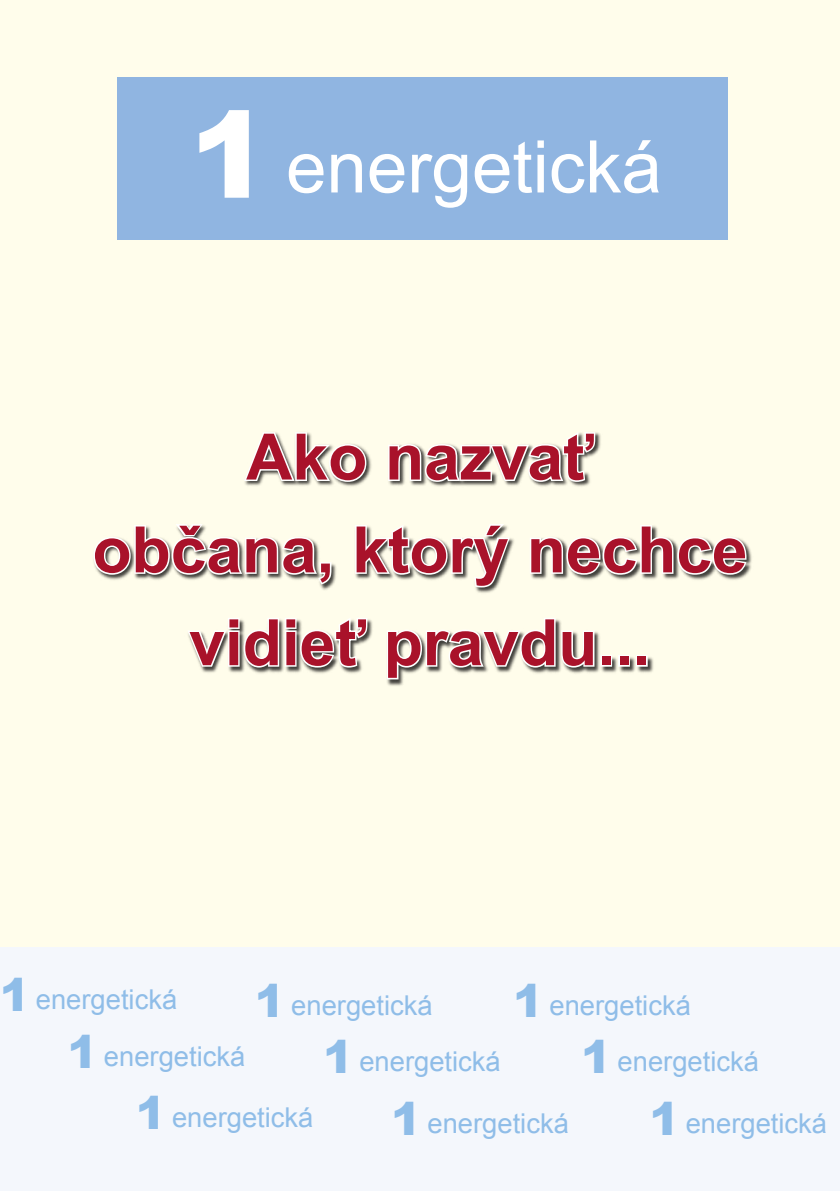
<style>
.page{position:relative;width:840px;height:1191px;background:#fff}
.page>*{position:absolute;margin:0;border:0;box-sizing:border-box;transform-origin:0 0}
.t1{font:900 120.2px "Arial";color:#fff}
.t2{font:72.6px "Arial";color:#fff}
.Normální{font:700 64px "Arial";color:#a9122a}
.t3{font:900 45.2px "Arial";color:#8fbde8}
.t4{font:27.4px "Arial";color:#8fbde8}
</style>
<div class="page">
<div style="left:0;top:0;width:839px;height:1191px;background:#fffdeb"></div>
<div style="left:0;top:947px;width:839px;height:244px;background:#f4f7fc"></div>
<div style="left:117px;top:77px;width:610px;height:163px;background:#90b5e1"></div>
<svg style="left:244px;top:432px;width:123px;height:52px"></svg>
<svg style="left:388px;top:432px;width:209px;height:52px"></svg>
<svg style="left:93px;top:524px;width:240px;height:62px"></svg>
<svg style="left:355px;top:524px;width:156px;height:65px"></svg>
<svg style="left:530px;top:525px;width:218px;height:51px"></svg>
<svg style="left:188px;top:618px;width:181px;height:51px"></svg>
<svg style="left:387px;top:618px;width:208px;height:63px"></svg>
<div style="left:600px;top:655px;width:11px;height:11px;border:3px solid #fff"></div>
<div style="left:617px;top:655px;width:12px;height:11px;border:3px solid #fff"></div>
<div style="left:635px;top:655px;width:12px;height:11px;border:3px solid #fff"></div>
<p class="t1" style="left:189px;top:67px;width:82px">1</p>
<p class="t2" style="left:286px;top:119px;width:377px">energetická</p>
<p class="Normální" style="left:246px;top:414px;width:349px">Ako nazvať</p>
<p class="Normální" style="left:92px;top:507px;width:656px">občana, ktorý nechce</p>
<p class="Normální" style="left:189px;top:600px;width:463px">vidieť pravdu...</p>
<p class="t3" style="left:0;top:962px;width:32px">1</p>
<p class="t4" style="left:36px;top:981px;width:143px">energetická</p>
<p class="t3" style="left:68px;top:1018px;width:32px">1</p>
<p class="t4" style="left:104px;top:1038px;width:143px">energetická</p>
<p class="t3" style="left:136px;top:1080px;width:32px">1</p>
<p class="t4" style="left:172px;top:1099px;width:143px">energetická</p>
<p class="t3" style="left:255px;top:967px;width:32px">1</p>
<p class="t4" style="left:291px;top:987px;width:143px">energetická</p>
<p class="t3" style="left:323px;top:1024px;width:32px">1</p>
<p class="t4" style="left:359px;top:1043px;width:143px">energetická</p>
<p class="t3" style="left:391px;top:1085px;width:32px">1</p>
<p class="t4" style="left:427px;top:1105px;width:143px">energetická</p>
<p class="t3" style="left:513px;top:967px;width:32px">1</p>
<p class="t4" style="left:549px;top:987px;width:143px">energetická</p>
<p class="t3" style="left:581px;top:1024px;width:32px">1</p>
<p class="t4" style="left:617px;top:1043px;width:143px">energetická</p>
<p class="t3" style="left:649px;top:1085px;width:32px">1</p>
<p class="t4" style="left:685px;top:1105px;width:143px">energetická</p>
</div>
